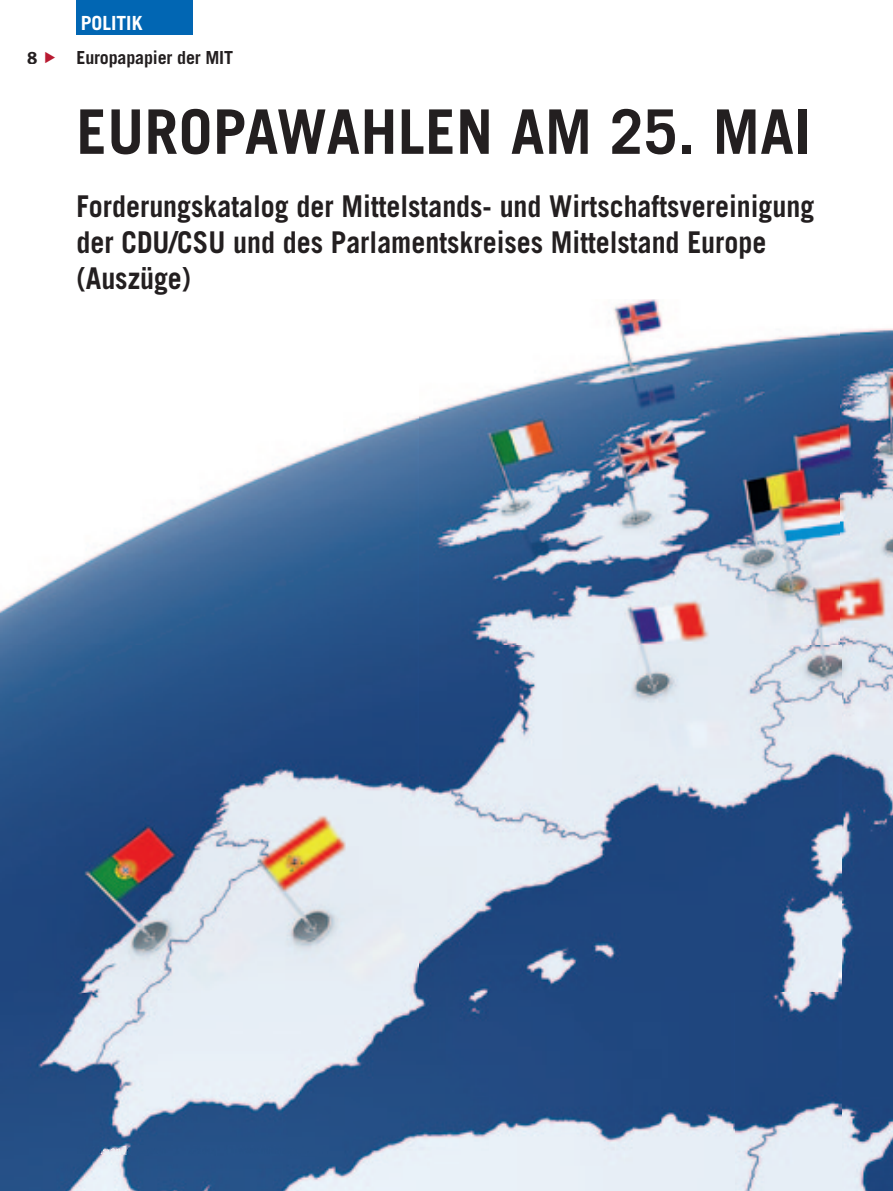
<style>
.page{position:relative;width:893px;height:1191px;background:#fff}
.page>*{position:absolute;margin:0;border:0;box-sizing:border-box;transform-origin:0 0}
.t1{font:700 61.5px "Trade Gothic";letter-spacing:.01em;color:#231f20}
.t2{font:700 30px/36px "Trade Gothic";color:#231f20;scale:.93 1}
.t3{font:700 19.5px "Trade Gothic";color:#fff}
.t4{font:700 18px "Trade Gothic";letter-spacing:-.01em;color:#231f20}
.t5{font:18px "Trade Gothic Bold Two";letter-spacing:-.01em;color:#231f20}
.t6{font:18px "Meta Plus Bold Caps";color:#231f20}
</style>
<div class="page">
<div style="left:77px;top:0;width:116px;height:34px;background:#0166b3"></div>
<img style="left:0;top:300px;width:893px;height:891px">
<img style="left:77px;top:1146px;width:54px;height:8px">
<div style="left:132px;top:1145px;width:196px;height:11px;background:#265188"></div>
<p class="t6" style="left:27px;top:48px;width:11px">8</p>
<p class="t3" style="left:81px;top:11px;width:63px">Politik</p>
<p class="t4" style="left:77px;top:47px;width:158px">Europapapier der Mit</p>
<p class="t5" style="left:77px;top:47px;width:67px">Politik</p>
<h1 class="t1" style="left:77px;top:94px;width:736px">EuroPaWahlEn aM 25. Mai</h1>
<p class="t2" style="left:77px;top:188px;width:795px">forderungskatalog der Mittelstands- und Wirtschaftsvereinigung der cdu/csu und des Parlamentskreises Mittelstand Europe (auszüge)</p>
</div>
